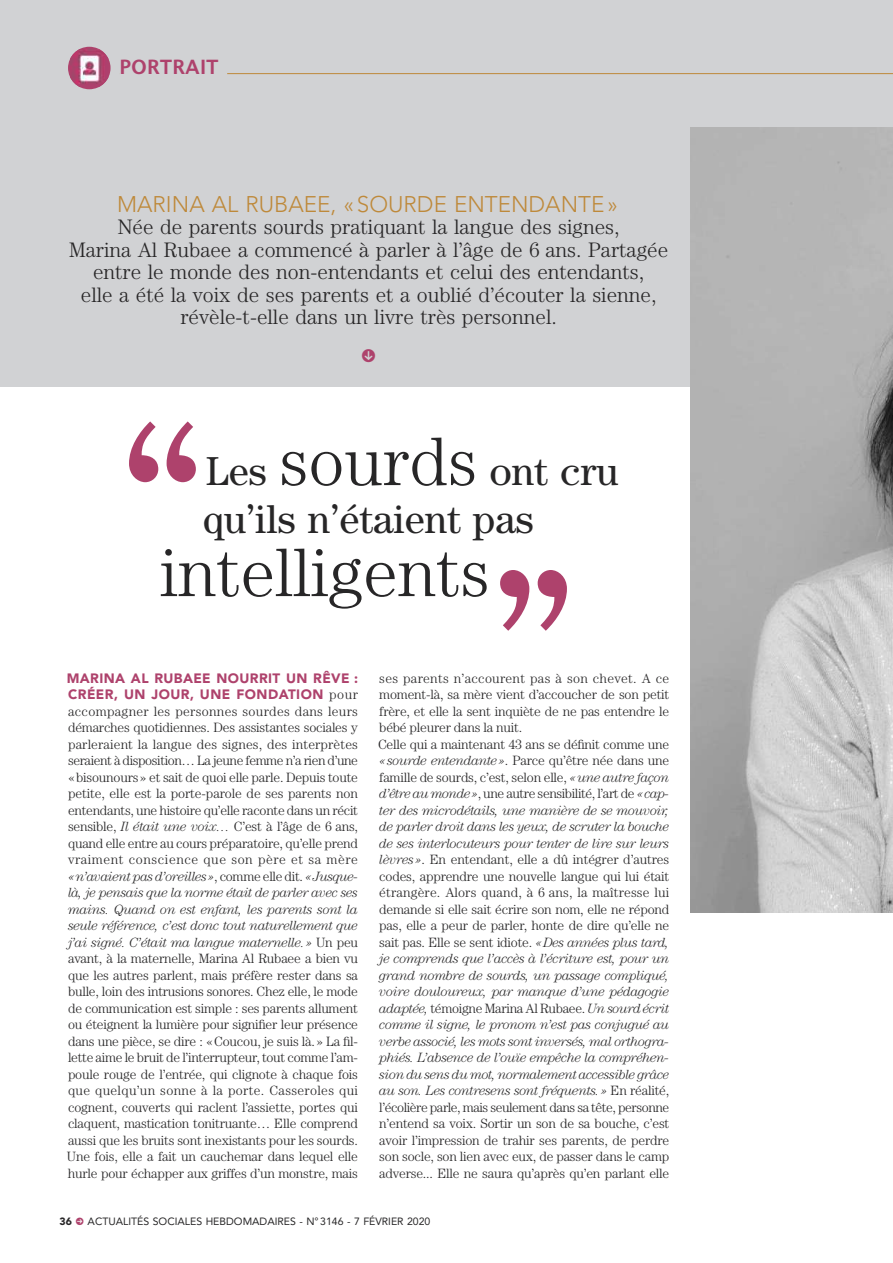
<style>
.page{position:relative;width:893px;height:1263px;background:#fff}
.page>*{position:absolute;margin:0;border:0;box-sizing:border-box;transform-origin:0 0}
.t1{font:225px "Century Std";color:#ae426c}
.t2{font:300 69px "Century Std";color:#272627}
.t3{font:40.5px/48px "Century Std";color:#272627}
.t4{font:300 22.5px "Avenir LT Std";color:#be893a}
.t5{font:300 21px/22.5px "Century Std";color:#272627;text-align:center}
.t6{font:700 21px "Cisalpin LT Std";color:#ae426c}
.t7{font:300 13.5px/16.5px "Century Std";letter-spacing:-.015em;color:#272627;text-align:justify}
.t8{font:900 13.5px/16.5px "Avenir LT Std";letter-spacing:.03em;color:#ae426c}
.t9{font:10.5px "Avenir LT Std";color:#272627}
.t10{font:900 10.5px "Avenir LT Std";color:#272627}
.s1{font-weight:300;font-size:69px}
.s2{font-family:"Century Std";font-weight:300;color:#272627}
.s3{font-style:italic}
</style>
<div class="page">
<div style="left:0;top:0;width:893px;height:387px;background:#d1d2d4"></div>
<img style="left:691px;top:128px;width:202px;height:784px">
<div style="left:68px;top:47px;width:43px;height:42px;background:#ae426c;border-radius:50%"></div>
<img style="left:70px;top:49px;width:38px;height:38px">
<hr style="left:119px;top:73px;width:774px;height:1px;background:#be893a">
<hr style="left:119px;top:73px;width:108px;height:4px;background:#d1d2d4">
<h3 class="t6" style="left:119px;top:60px;width:101px">PORTRAIT</h3>
<h3 class="t4" style="left:117px;top:195px;width:502px">MARINA AL RUBAEE, «SOURDE ENTENDANTE»</h3>
<p class="t5" style="left:69px;top:218px;width:601px">Née de parents sourds pratiquant la langue des signes,<br>Marina Al Rubaee a commencé à parler à l’âge de 6 ans. Partagée entre le monde des non-entendants et celui des entendants,<br>elle a été la voix de ses parents et a oublié d’écouter la sienne, révèle-t-elle dans un livre très personnel.</p>
<h1 class="t1" style="left:119px;top:428px;width:89px">“</h1>
<h3 class="t3" style="left:203px;top:451px;width:417px">Les <span class="s1">sourds</span> ont cru qu’ils n’étaient pas</h3>
<h2 class="t2" style="left:160px;top:549px;width:331px">intelligents</h2>
<h1 class="t1" style="left:490px;top:441px;width:89px">„</h1>
<p class="t8" style="left:67px;top:671px;width:293px">MARINA AL RUBAEE NOURRIT UN RÊVE :<br>CRÉER, UN JOUR, UNE FONDATION <span class="s2">pour</span></p>
<p class="t7" style="left:67px;top:704px;width:293px">accompagner les personnes sourdes dans leurs démarches quotidiennes. Des assistantes sociales y parleraient la langue des signes, des interprètes seraient à disposition… La jeune femme n’a rien d’une «bisounours» et sait de quoi elle parle. Depuis toute petite, elle est la porte-parole de ses parents non entendants, une histoire qu’elle raconte dans un récit sensible, <span class="s3">Il était une voix…</span> C’est à l’âge de 6 ans, quand elle entre au cours préparatoire, qu’elle prend vraiment conscience que son père et sa mère <span class="s3">«n’avaient pas d’oreilles»</span>, comme elle dit. <span class="s3">«Jusque&shy;là, je pensais que la norme était de parler avec ses mains. Quand on est enfant, les parents sont la seule référence, c’est donc tout naturellement que j’ai signé. C’était ma langue maternelle.»</span> Un peu avant, à la maternelle, Marina Al Rubaee a bien vu que les autres parlent, mais préfère rester dans sa bulle, loin des intrusions sonores. Chez elle, le mode de communication est simple : ses parents allument ou éteignent la lumière pour signifier leur présence dans une pièce, se dire : «Coucou, je suis là.» La fil&shy;lette aime le bruit de l’interrupteur, tout comme l’am&shy;poule rouge de l’entrée, qui clignote à chaque fois que quelqu’un sonne à la porte. Casseroles qui cognent, couverts qui raclent l’assiette, portes qui claquent, mastication tonitruante… Elle comprend aussi que les bruits sont inexistants pour les sourds.<br>Une fois, elle a fait un cauchemar dans lequel elle hurle pour échapper aux griffes d’un monstre, mais</p>
<p class="t7" style="left:378px;top:671px;width:293px;text-align:left">ses parents n’accourent pas à son chevet. A ce moment-là, sa mère vient d’accoucher de son petit frère, et elle la sent inquiète de ne pas entendre le bébé pleurer dans la nuit.<br>Celle qui a maintenant 43 ans se définit comme une <span class="s3">«sourde entendante»</span>. Parce qu’être née dans une famille de sourds, c’est, selon elle, <span class="s3">«une autre façon d’être au monde»</span>, une autre sensibilité, l’art de <span class="s3">«cap&shy;ter des microdétails, une manière de se mouvoir, de parler droit dans les yeux, de scruter la bouche de ses interlocuteurs pour tenter de lire sur leurs lèvres»</span>. En entendant, elle a dû intégrer d’autres codes, apprendre une nouvelle langue qui lui était étrangère. Alors quand, à 6 ans, la maîtresse lui demande si elle sait écrire son nom, elle ne répond pas, elle a peur de parler, honte de dire qu’elle ne sait pas. Elle se sent idiote. <span class="s3">«Des années plus tard, je comprends que l’accès à l’écriture est, pour un grand nombre de sourds, un passage compliqué, voire douloureux, par manque d’une pédagogie adaptée,</span> témoigne Marina Al Rubaee. <span class="s3">Un sourd écrit comme il signe, le pronom n’est pas conjugué au verbe associé, les mots sont inversés, mal orthogra&shy;phiés. L’absence de l’ouïe empêche la compréhen&shy;sion du sens du mot, normalement accessible grâce au son. Les contresens sont fréquents.»</span> En réalité, l’écolière parle, mais seulement dans sa tête, personne n’entend sa voix. Sortir un son de sa bouche, c’est avoir l’impression de trahir ses parents, de perdre son socle, son lien avec eux, de passer dans le camp adverse... Elle ne saura qu’après qu’en parlant elle</p>
<p class="t10" style="left:60px;top:1217px;width:14px">36</p>
<p class="t9" style="left:88px;top:1217px;width:344px">ACTUALITÉS SOCIALES HEBDOMADAIRES - N°3146 - 7 FÉVRIER 2020</p>
</div>
